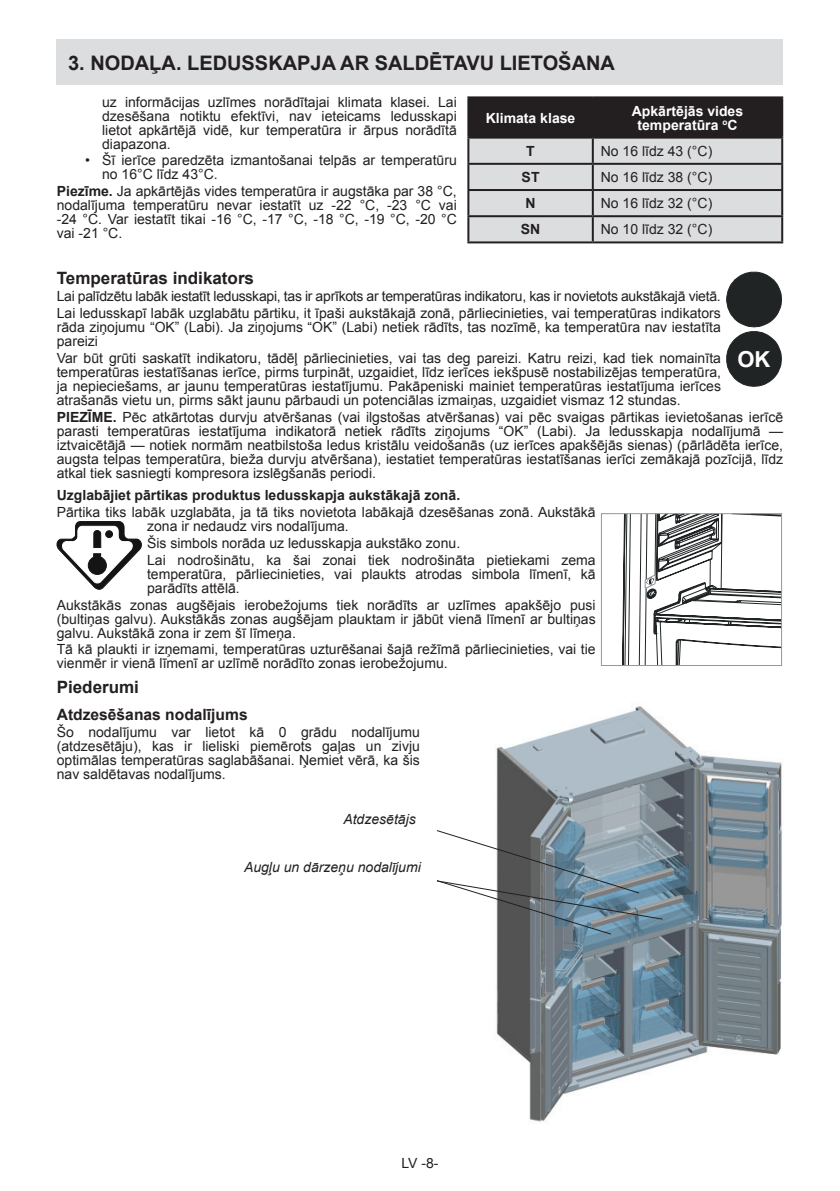
<style>
.page{position:relative;width:840px;height:1191px;background:#fff}
.page>*{position:absolute;margin:0;border:0;box-sizing:border-box;transform-origin:0 0}
.t1{font:700 22px "Arial";color:#fff}
.BASLIK_1_GOLGE{font:700 20px "Arial";color:#231f20}
.BASLIK_2{font:700 17px "Arial";color:#231f20}
.BASLIK_3{font:700 15.6px "Arial";color:#231f20}
.paragraf_yazi{font:14px/14px "Arial";color:#231f20;text-align:justify}
.Madde_noktali{font:14px/14px "Arial";color:#231f20;text-align:justify}
.paragraf_yazi-2{font:14px "Arial";letter-spacing:-.02em;color:#231f20}
.Paragraf_Baslik{font:700 14px "Arial";color:#231f20}
.paragraf_yazi-3{font:700 14px/14px "Arial";color:#fff;text-align:center}
.paragraf_yazi-4{font:italic 14px "Arial";color:#231f20}
.paragraf_yazi-5{font:700 14px "Arial";color:#231f20}
.s1{font-weight:700}
</style>
<div class="page">
<div style="left:57px;top:40px;width:725px;height:45px;background:#dcdddf"></div>
<svg style="left:726px;top:271px;width:55px;height:116px"></svg>
<svg style="left:56px;top:521px;width:86px;height:69px"></svg>
<div style="left:105px;top:530px;width:8px;height:8px;border:1px solid #141414;border-radius:50%"></div>
<svg style="left:622px;top:515px;width:157px;height:149px"></svg>
<div style="left:601px;top:513px;width:180px;height:153px;border:1px solid #929798"></div>
<svg style="left:469px;top:98px;width:311px;height:143px;background:#a5a4a6"></svg>
<hr style="left:467px;top:96px;width:125px;height:2px;background:#231f20">
<hr style="left:467px;top:98px;width:2px;height:39px;background:#231f20">
<hr style="left:592px;top:96px;width:190px;height:2px;background:#231f20">
<hr style="left:591px;top:98px;width:2px;height:39px;background:#231f20">
<hr style="left:780px;top:98px;width:2px;height:39px;background:#231f20">
<hr style="left:467px;top:137px;width:125px;height:2px;background:#231f20">
<hr style="left:467px;top:139px;width:2px;height:24px;background:#231f20">
<hr style="left:592px;top:137px;width:190px;height:2px;background:#231f20">
<hr style="left:591px;top:139px;width:2px;height:24px;background:#231f20">
<hr style="left:780px;top:139px;width:2px;height:24px;background:#231f20">
<hr style="left:467px;top:163px;width:125px;height:2px;background:#231f20">
<hr style="left:467px;top:165px;width:2px;height:24px;background:#231f20">
<hr style="left:592px;top:163px;width:190px;height:2px;background:#231f20">
<hr style="left:591px;top:165px;width:2px;height:24px;background:#231f20">
<hr style="left:780px;top:165px;width:2px;height:24px;background:#231f20">
<hr style="left:467px;top:189px;width:125px;height:2px;background:#231f20">
<hr style="left:467px;top:191px;width:2px;height:24px;background:#231f20">
<hr style="left:592px;top:189px;width:190px;height:2px;background:#231f20">
<hr style="left:591px;top:191px;width:2px;height:24px;background:#231f20">
<hr style="left:780px;top:191px;width:2px;height:24px;background:#231f20">
<hr style="left:467px;top:215px;width:125px;height:2px;background:#231f20">
<hr style="left:467px;top:217px;width:2px;height:24px;background:#231f20">
<hr style="left:592px;top:215px;width:190px;height:2px;background:#231f20">
<hr style="left:591px;top:217px;width:2px;height:24px;background:#231f20">
<hr style="left:780px;top:217px;width:2px;height:24px;background:#231f20">
<hr style="left:467px;top:241px;width:125px;height:2px;background:#231f20">
<hr style="left:592px;top:241px;width:190px;height:2px;background:#231f20">
<img style="left:496px;top:706px;width:286px;height:416px">
<svg style="left:436px;top:830px;width:226px;height:104px"></svg>
<p class="BASLIK_1_GOLGE" style="left:68px;top:49px;width:548px">3. NODAĻA. LEDUSSKAPJA AR SALDĒTAVU LIETOŠANA</p>
<p class="Madde_noktali" style="left:102px;top:95px;width:356px">uz informācijas uzlīmes norādītajai klimata klasei. Lai dzesēšana notiktu efektīvi, nav ieteicams ledusskapi lietot apkārtējā vidē, kur temperatūra ir ārpus norādītā diapazona.</p>
<p class="Madde_noktali" style="left:102px;top:154px;width:356px;text-indent:-17px">• Šī ierīce paredzēta izmantošanai telpās ar temperatūru no 16°C līdz 43°C.</p>
<p class="paragraf_yazi" style="left:57px;top:184px;width:401px"><span class="s1">Piezīme.</span> Ja apkārtējās vides temperatūra ir augstāka par 38 °C, nodalījuma temperatūru nevar iestatīt uz -22 °C, -23 °C vai -24 °C. Var iestatīt tikai -16 °C, -17 °C, -18 °C, -19 °C, -20 °C vai -21 °C.</p>
<p class="paragraf_yazi-3" style="left:485px;top:111px;width:91px">Klimata klase</p>
<p class="paragraf_yazi-3" style="left:631px;top:104px;width:113px">Apkārtējās vides temperatūra <sup>o</sup>C</p>
<p class="paragraf_yazi-5" style="left:526px;top:142px;width:10px">T</p>
<p class="paragraf_yazi" style="left:600px;top:144px;width:113px">No 16 līdz 43 (°C)</p>
<p class="paragraf_yazi-5" style="left:521px;top:168px;width:19px">ST</p>
<p class="paragraf_yazi" style="left:600px;top:170px;width:113px">No 16 līdz 38 (°C)</p>
<p class="paragraf_yazi-5" style="left:525px;top:194px;width:12px">N</p>
<p class="paragraf_yazi" style="left:600px;top:196px;width:113px">No 16 līdz 32 (°C)</p>
<p class="paragraf_yazi-5" style="left:520px;top:220px;width:21px">SN</p>
<p class="paragraf_yazi" style="left:600px;top:223px;width:113px">No 10 līdz 32 (°C)</p>
<p class="BASLIK_2" style="left:57px;top:267px;width:199px">Temperatūras indikators</p>
<p class="paragraf_yazi-2" style="left:57px;top:287px;width:665px">Lai palīdzētu labāk iestatīt ledusskapi, tas ir aprīkots ar temperatūras indikatoru, kas ir novietots aukstākajā vietā.</p>
<p class="paragraf_yazi" style="left:57px;top:306px;width:665px">Lai ledusskapī labāk uzglabātu pārtiku, it īpaši aukstākajā zonā, pārliecinieties, vai temperatūras indikators rāda ziņojumu “OK” (Labi). Ja ziņojums “OK” (Labi) netiek rādīts, tas nozīmē, ka temperatūra nav iestatīta pareizi</p>
<p class="paragraf_yazi" style="left:57px;top:351px;width:665px">Var būt grūti saskatīt indikatoru, tādēļ pārliecinieties, vai tas deg pareizi. Katru reizi, kad tiek nomainīta temperatūras iestatīšanas ierīce, pirms turpināt, uzgaidiet, līdz ierīces iekšpusē nostabilizējas temperatūra, ja nepieciešams, ar jaunu temperatūras iestatījumu. Pakāpeniski mainiet temperatūras iestatījuma ierīces atrašanās vietu un, pirms sākt jaunu pārbaudi un potenciālas izmaiņas, uzgaidiet vismaz 12 stundas.</p>
<p class="paragraf_yazi" style="left:57px;top:410px;width:727px"><span class="s1">PIEZĪME.</span> Pēc atkārtotas durvju atvēršanas (vai ilgstošas atvēršanas) vai pēc svaigas pārtikas ievietošanas ierīcē parasti temperatūras iestatījuma indikatorā netiek rādīts ziņojums “OK” (Labi). Ja ledusskapja nodalījumā — iztvaicētājā — notiek normām neatbilstoša ledus kristālu veidošanās (uz ierīces apakšējās sienas) (pārlādēta ierīce, augsta telpas temperatūra, bieža durvju atvēršana), iestatiet temperatūras iestatīšanas ierīci zemākajā pozīcijā, līdz atkal tiek sasniegti kompresora izslēgšanās periodi.</p>
<p class="Paragraf_Baslik" style="left:57px;top:486px;width:405px">Uzglabājiet pārtikas produktus ledusskapja aukstākajā zonā.</p>
<p class="paragraf_yazi" style="left:147px;top:505px;width:450px;text-indent:-90px">Pārtika tiks labāk uzglabāta, ja tā tiks novietota labākajā dzesēšanas zonā. Aukstākā zona ir nedaudz virs nodalījuma.</p>
<p class="paragraf_yazi" style="left:147px;top:536px;width:314px">Šis simbols norāda uz ledusskapja aukstāko zonu.</p>
<p class="paragraf_yazi" style="left:147px;top:553px;width:450px">Lai nodrošinātu, ka šai zonai tiek nodrošināta pietiekami zema temperatūra, pārliecinieties, vai plaukts atrodas simbola līmenī, kā parādīts attēlā.</p>
<p class="paragraf_yazi" style="left:57px;top:598px;width:540px">Aukstākās zonas augšējais ierobežojums tiek norādīts ar uzlīmes apakšējo pusi (bultiņas galvu). Aukstākās zonas augšējam plauktam ir jābūt vienā līmenī ar bultiņas galvu. Aukstākā zona ir zem šī līmeņa.</p>
<p class="paragraf_yazi" style="left:57px;top:642px;width:540px">Tā kā plaukti ir izņemami, temperatūras uzturēšanai šajā režīmā pārliecinieties, vai tie vienmēr ir vienā līmenī ar uzlīmē norādīto zonas ierobežojumu.</p>
<h1 class="t1" style="left:737px;top:344px;width:34px">OK</h1>
<p class="BASLIK_2" style="left:57px;top:675px;width:84px">Piederumi</p>
<p class="BASLIK_3" style="left:57px;top:704px;width:192px">Atdzesēšanas nodalījums</p>
<p class="paragraf_yazi" style="left:57px;top:725px;width:364px">Šo nodalījumu var lietot kā 0 grādu nodalījumu (atdzesētāju), kas ir lieliski piemērots gaļas un zivju optimālas temperatūras saglabāšanai. Ņemiet vērā, ka šis nav saldētavas nodalījums.</p>
<p class="paragraf_yazi-4" style="left:343px;top:809px;width:74px">Atdzesētājs</p>
<p class="paragraf_yazi-4" style="left:244px;top:858px;width:178px">Augļu un dārzeņu nodalījumi</p>
<p class="paragraf_yazi" style="left:401px;top:1156px;width:39px">LV -8-</p>
</div>
